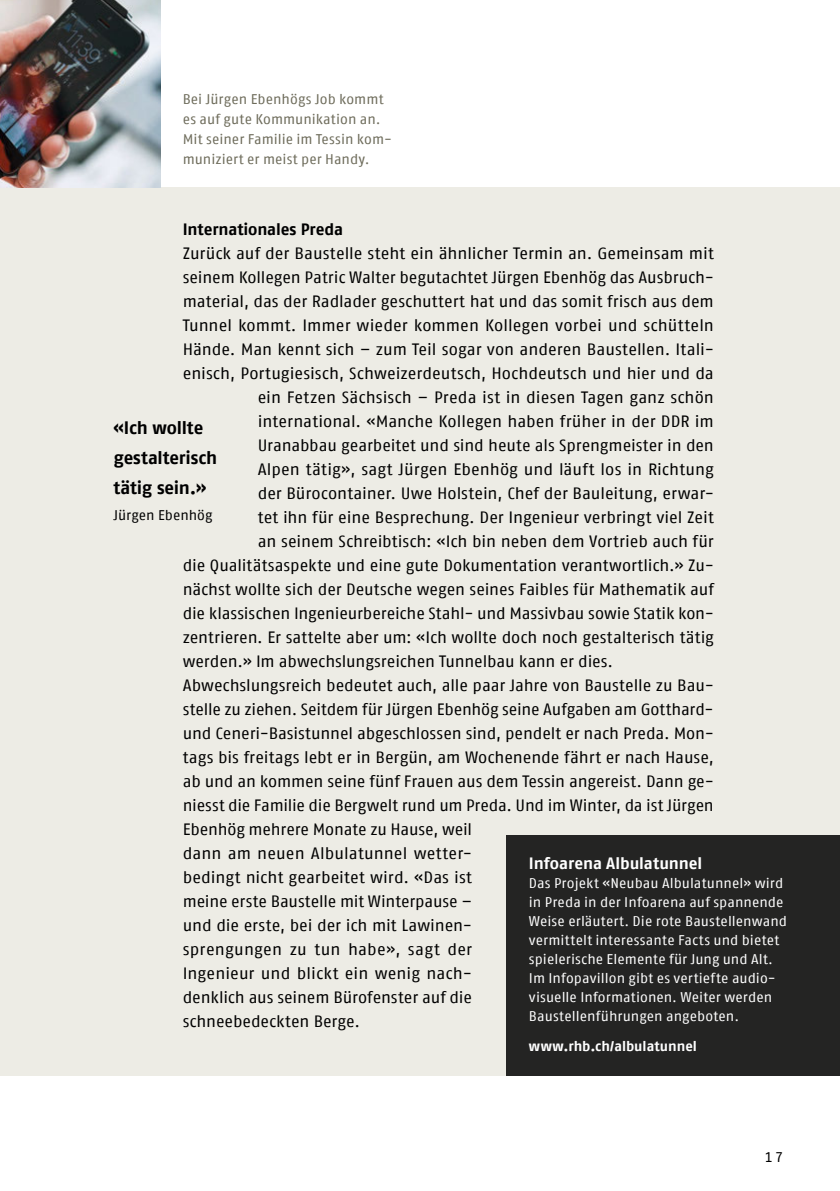
<style>
.page{position:relative;width:840px;height:1191px;background:#fff}
.page>*{position:absolute;margin:0;border:0;box-sizing:border-box;transform-origin:0 0}
.t1{font:700 18px/30px "Fago Offc";letter-spacing:-.005em;color:#000}
.t2{font:16.4px "Fago Offc";letter-spacing:-.005em;color:#000}
.t3{font:700 16.4px "Fago Offc";letter-spacing:-.005em;color:#fff}
.t4{font:700 16.4px "Fago Offc";letter-spacing:-.01em;color:#000}
.t5{font:14px/19px "Fago Offc";letter-spacing:.005em;color:#fff}
.t6{font:14px/20px "Fago Offc";color:#6e6c5b}
.t7{font:700 14px "Fago Offc";color:#fff}
.t8{font:14px "Fago Offc";color:#000}
</style>
<div class="page">
<div style="left:0;top:187px;width:839px;height:888px;background:#edece5"></div>
<img style="left:0;top:0;width:160px;height:187px">
<div style="left:506px;top:835px;width:333px;height:240px;background:#242423"></div>
<p class="t6" style="left:183px;top:90px;width:210px">Bei Jürgen Ebenhögs Job kommt es auf gute Kommunikation an.<br>Mit seiner Familie im Tessin kom&shy;muniziert er meist per Handy.</p>
<p class="t4" style="left:183px;top:220px;width:162px">Internationales Preda</p>
<p class="t2" style="left:183px;top:244px;width:532px">Zurück auf der Baustelle steht ein ähnlicher Termin an. Gemeinsam mit</p>
<p class="t2" style="left:183px;top:268px;width:532px">seinem Kollegen Patric Walter begutachtet Jürgen Ebenhög das Ausbruch-</p>
<p class="t2" style="left:183px;top:292px;width:532px">material, das der Radlader geschuttert hat und das somit frisch aus dem</p>
<p class="t2" style="left:183px;top:316px;width:532px">Tunnel kommt. Immer wieder kommen Kollegen vorbei und schütteln</p>
<p class="t2" style="left:183px;top:340px;width:532px">Hände. Man kennt sich – zum Teil sogar von anderen Baustellen. Itali-</p>
<p class="t2" style="left:183px;top:364px;width:532px">enisch, Portugiesisch, Schweizerdeutsch, Hochdeutsch und hier und da</p>
<p class="t2" style="left:257px;top:388px;width:457px">ein Fetzen Sächsisch – Preda ist in diesen Tagen ganz schön</p>
<p class="t2" style="left:257px;top:412px;width:457px">international. «Manche Kollegen haben früher in der DDR im</p>
<p class="t2" style="left:257px;top:436px;width:457px">Uranabbau gearbeitet und sind heute als Sprengmeister in den</p>
<p class="t2" style="left:257px;top:460px;width:457px">Alpen tätig», sagt Jürgen Ebenhög und läuft los in Richtung</p>
<p class="t2" style="left:257px;top:484px;width:457px">der Bürocontainer. Uwe Holstein, Chef der Bauleitung, erwar-</p>
<p class="t2" style="left:257px;top:508px;width:457px">tet ihn für eine Besprechung. Der Ingenieur verbringt viel Zeit</p>
<p class="t2" style="left:257px;top:532px;width:457px">an seinem Schreibtisch: «Ich bin neben dem Vortrieb auch für</p>
<p class="t2" style="left:183px;top:556px;width:532px">die Qualitätsaspekte und eine gute Dokumentation verantwortlich.» Zu-</p>
<p class="t2" style="left:183px;top:580px;width:532px">nächst wollte sich der Deutsche wegen seines Faibles für Mathematik auf</p>
<p class="t2" style="left:183px;top:604px;width:532px">die klassischen Ingenieurbereiche Stahl- und Massivbau sowie Statik kon-</p>
<p class="t2" style="left:183px;top:628px;width:532px">zentrieren. Er sattelte aber um: «Ich wollte doch noch gestalterisch tätig</p>
<p class="t2" style="left:183px;top:652px;width:431px">werden.» Im abwechslungsreichen Tunnelbau kann er dies.</p>
<p class="t2" style="left:183px;top:676px;width:532px">Abwechslungsreich bedeutet auch, alle paar Jahre von Baustelle zu Bau-</p>
<p class="t2" style="left:183px;top:700px;width:532px">stelle zu ziehen. Seitdem für Jürgen Ebenhög seine Aufgaben am Gotthard-</p>
<p class="t2" style="left:183px;top:724px;width:532px">und Ceneri-Basistunnel abgeschlossen sind, pendelt er nach Preda. Mon-</p>
<p class="t2" style="left:183px;top:748px;width:532px">tags bis freitags lebt er in Bergün, am Wochenende fährt er nach Hause,</p>
<p class="t2" style="left:183px;top:772px;width:532px">ab und an kommen seine fünf Frauen aus dem Tessin angereist. Dann ge-</p>
<p class="t2" style="left:183px;top:796px;width:532px">niesst die Familie die Bergwelt rund um Preda. Und im Winter, da ist Jürgen</p>
<p class="t2" style="left:183px;top:820px;width:291px">Ebenhög mehrere Monate zu Hause, weil</p>
<p class="t2" style="left:183px;top:844px;width:291px">dann am neuen Albulatunnel wetter-</p>
<p class="t2" style="left:183px;top:868px;width:291px">bedingt nicht gearbeitet wird. «Das ist</p>
<p class="t2" style="left:183px;top:892px;width:291px">meine erste Baustelle mit Winterpause –</p>
<p class="t2" style="left:183px;top:916px;width:291px">und die erste, bei der ich mit Lawinen-</p>
<p class="t2" style="left:183px;top:940px;width:291px">sprengungen zu tun habe», sagt der</p>
<p class="t2" style="left:183px;top:964px;width:291px">Ingenieur und blickt ein wenig nach-</p>
<p class="t2" style="left:183px;top:988px;width:291px">denklich aus seinem Bürofenster auf die</p>
<p class="t2" style="left:183px;top:1012px;width:178px">schneebedeckten Berge.</p>
<p class="t1" style="left:113px;top:413px;width:105px">«Ich wollte gestalterisch tätig sein.»</p>
<p class="t8" style="left:113px;top:507px;width:100px">Jürgen Ebenhög</p>
<p class="t3" style="left:528px;top:853px;width:175px">Infoarena Albulatunnel</p>
<p class="t5" style="left:528px;top:874px;width:259px">Das Projekt «Neubau Albulatunnel» wird in Preda in der Infoarena auf spannende Weise erläutert. Die rote Baustellenwand vermittelt interessante Facts und bietet spielerische Elemente für Jung und Alt.<br>Im Infopavillon gibt es vertiefte audio&shy;visuelle Informationen. Weiter werden Baustellenführungen angeboten.</p>
<p class="t7" style="left:528px;top:1038px;width:169px">www.rhb.ch/albulatunnel</p>
<p class="t8" style="left:764px;top:1149px;width:20px">17</p>
</div>
